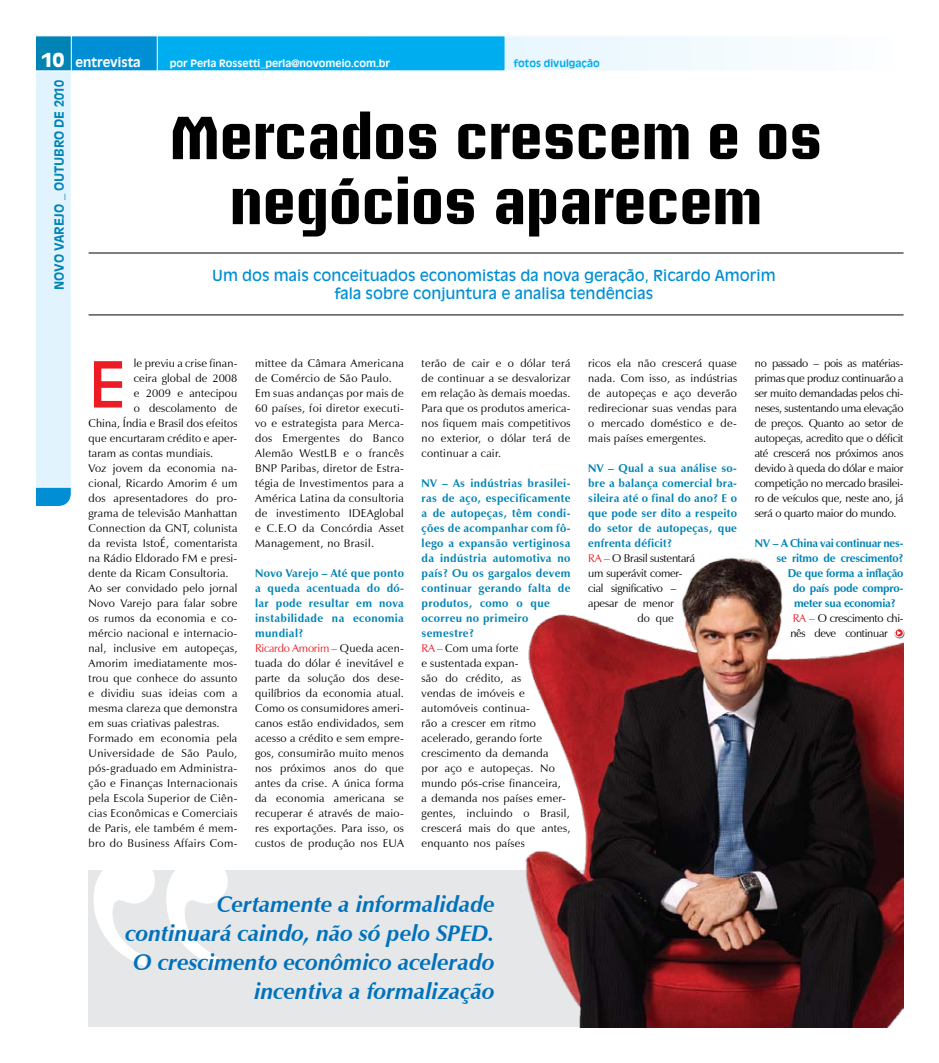
<style>
.page{position:relative;width:939px;height:1063px;background:#fff}
.page>*{position:absolute;margin:0;border:0;box-sizing:border-box;transform-origin:0 0}
.t1{font:62.5px "Antique Olive Std";color:#ed1c24}
.t2{font:700 60px/65px "Briem Akademi Std";color:#000;text-align:center}
.t3{font:italic 700 22.5px/28.8px "Zapf Humanist 601 BT";color:#0071bc;text-align:right}
.t4{font:15px/18px "Antique Olive Std";color:#008fd4;text-align:center}
.t5{font:700 12.5px "Antique Olive Std";color:#0084b5}
.t6{font:700 12.5px "Antique Olive Std";color:#fff}
.t7{font:11.25px/15px "Zapf Humanist 601 BT";letter-spacing:.02em;color:#000}
.t8{font:700 11.25px "Zapf Humanist 601 BT";letter-spacing:.02em;color:#0084b5}
.t9{font:700 11.25px "Zapf Humanist 601 BT";letter-spacing:-.02em;color:#0084b5}
.t10{font:11.25px "Zapf Humanist 601 BT";letter-spacing:-.02em;color:#000}
.t11{font:11.25px "Zapf Humanist 601 BT";letter-spacing:-.03em;color:#000}
.t12{font:11.25px "Zapf Humanist 601 BT";letter-spacing:-.01em;color:#000}
.t13{font:700 10px "Antique Olive Std";color:#fff}
.t14{font:700 10px "Antique Olive Std";color:#00aeef}
.s1{font-weight:900;font-size:18.75px}
.s2{font-weight:700;color:#0084b5}
.s3{color:#ed1c24}
</style>
<div class="page">
<svg style="left:36px;top:488px;width:36px;height:19px"></svg>
<div style="left:35px;top:66px;width:37px;height:422px;background:#e1f4fd;border:1px solid #fff"></div>
<div style="left:371px;top:36px;width:532px;height:35px;background:#f2fafe"></div>
<div style="left:155px;top:35px;width:351px;height:36px;background:#00aeef;border:1px solid #fff"></div>
<div style="left:35px;top:35px;width:37px;height:36px;background:#0084b5;border:1px solid #fff"></div>
<div style="left:71px;top:35px;width:87px;height:36px;background:#008fd4;border:1px solid #fff"></div>
<div style="left:88px;top:870px;width:617px;height:157px;background:#e6e7e8"></div>
<svg style="left:93px;top:870px;width:135px;height:96px"></svg>
<hr style="left:89px;top:315px;width:815px;height:1px;background:#000">
<hr style="left:89px;top:253px;width:815px;height:1px;background:#000">
<div style="left:894px;top:628px;width:15px;height:15px;background:#000;opacity:.75"></div>
<img style="left:525px;top:557px;width:379px;height:471px">
<p class="t6" style="left:41px;top:55px;width:101px"><span class="s1">10</span> entrevista</p>
<p class="t5" style="left:52px;top:290px;width:212px;rotate:-90deg">novo varejo _ outubro de 2010</p>
<p class="t13" style="left:170px;top:57px;width:222px">por Perla Rossetti_perla@novomeio.com.br</p>
<p class="t14" style="left:514px;top:57px;width:88px">fotos divulgação</p>
<h2 class="t2" style="left:170px;top:105px;width:654px">Mercados crescem e os negócios aparecem</h2>
<h3 class="t4" style="left:212px;top:266px;width:565px">Um dos mais conceituados economistas da nova geração, Ricardo Amorim fala sobre conjuntura e analisa tendências</h3>
<p class="t7" style="left:134px;top:356px;width:105px">le previu a crise finan-</p>
<p class="t7" style="left:134px;top:371px;width:105px">ceira global de 2008</p>
<p class="t7" style="left:134px;top:386px;width:105px">e 2009 e antecipou</p>
<p class="t7" style="left:134px;top:401px;width:105px">o descolamento de</p>
<p class="t7" style="left:89px;top:416px;width:150px">China, Índia e Brasil dos efeitos</p>
<p class="t7" style="left:89px;top:431px;width:150px">que encurtaram crédito e aper-</p>
<p class="t7" style="left:89px;top:446px;width:126px">taram as contas mundiais.</p>
<p class="t7" style="left:89px;top:461px;width:150px">Voz jovem da economia na-</p>
<p class="t7" style="left:89px;top:476px;width:150px">cional, Ricardo Amorim é um</p>
<p class="t7" style="left:89px;top:491px;width:150px">dos apresentadores do pro-</p>
<p class="t7" style="left:89px;top:506px;width:150px">grama de televisão Manhattan</p>
<p class="t7" style="left:89px;top:521px;width:150px">Connection da GNT, colunista</p>
<p class="t7" style="left:89px;top:536px;width:150px">da revista IstoÉ, comentarista</p>
<p class="t7" style="left:89px;top:551px;width:150px">na Rádio Eldorado FM e presi-</p>
<p class="t7" style="left:89px;top:566px;width:142px">dente da Ricam Consultoria.</p>
<p class="t7" style="left:89px;top:581px;width:150px">Ao ser convidado pelo jornal</p>
<p class="t7" style="left:89px;top:596px;width:150px">Novo Varejo para falar sobre</p>
<p class="t7" style="left:89px;top:611px;width:150px">os rumos da economia e co-</p>
<p class="t7" style="left:89px;top:626px;width:150px">mércio nacional e internacio-</p>
<p class="t7" style="left:89px;top:641px;width:150px">nal, inclusive em autopeças,</p>
<p class="t7" style="left:89px;top:656px;width:150px">Amorim imediatamente mos-</p>
<p class="t7" style="left:89px;top:671px;width:150px">trou que conhece do assunto</p>
<p class="t7" style="left:89px;top:686px;width:150px">e dividiu suas ideias com a</p>
<p class="t7" style="left:89px;top:701px;width:150px">mesma clareza que demonstra</p>
<p class="t7" style="left:89px;top:716px;width:133px">em suas criativas palestras.</p>
<p class="t7" style="left:89px;top:731px;width:150px">Formado em economia pela</p>
<p class="t7" style="left:89px;top:746px;width:150px">Universidade de São Paulo,</p>
<p class="t7" style="left:89px;top:761px;width:150px">pós-graduado em Administra-</p>
<p class="t7" style="left:89px;top:776px;width:150px">ção e Finanças Internacionais</p>
<p class="t7" style="left:89px;top:791px;width:150px">pela Escola Superior de Ciên-</p>
<p class="t7" style="left:89px;top:806px;width:150px">cias Econômicas e Comerciais</p>
<p class="t7" style="left:89px;top:821px;width:150px">de Paris, ele também é mem-</p>
<p class="t7" style="left:89px;top:836px;width:150px">bro do Business Affairs Com-</p>
<h1 class="t1" style="left:89px;top:347px;width:40px">E</h1>
<p class="t7" style="left:255px;top:356px;width:150px">mittee da Câmara Americana de Comércio de São Paulo.<br>Em suas andanças por mais de<br>60 países, foi diretor executi&shy;vo e estrategista para Merca&shy;dos Emergentes do Banco<br>Alemão WestLB e o francês<br>BNP Paribas, diretor de Estra&shy;tégia de Investimentos para a<br>América Latina da consultoria de investimento IDEAglobal e C.E.O da Concórdia Asset<br>Management, no Brasil.</p>
<p class="t7" style="left:255px;top:566px;width:150px"><span class="s2">Novo Varejo – Até que ponto a queda acentuada do dó&shy;lar pode resultar em nova instabilidade na economia mundial?<br></span><span class="s3">Ricardo Amorim –</span> Queda acen&shy;tuada do dólar é inevitável e parte da solução dos dese&shy;quilíbrios da economia atual.<br>Como os consumidores ameri&shy;canos estão endividados, sem acesso a crédito e sem empre&shy;gos, consumirão muito menos nos próximos anos do que antes da crise. A única forma da economia americana se recuperar é através de maio&shy;res exportações. Para isso, os custos de produção nos EUA</p>
<p class="t7" style="left:422px;top:356px;width:150px;text-align:justify">terão de cair e o dólar terá de continuar a se desvalorizar em relação às demais moedas.<br>Para que os produtos america&shy;nos fiquem mais competitivos no exterior, o dólar terá de continuar a cair.</p>
<p class="t7" style="left:422px;top:476px;width:150px"><span class="s2">NV – As indústrias brasilei&shy;ras de aço, especificamente a de autopeças, têm condi&shy;ções de acompanhar com fô&shy;lego a expansão vertiginosa da indústria automotiva no país? Ou os gargalos devem continuar gerando falta de produtos, como o que ocorreu no primeiro semestre?<br></span><span class="s3">RA –</span> Com uma forte<br>e sustentada expan-<br>são do crédito, as<br>vendas de imóveis e automóveis continua-<br>rão a crescer em ritmo acelerado, gerando forte crescimento da demanda<br>por aço e autopeças. No mundo pós-crise financeira,<br>a demanda nos países emer&shy;gentes, incluindo o Brasil, crescerá mais do que antes, enquanto nos países</p>
<p class="t7" style="left:588px;top:355px;width:150px;text-align:justify">ricos ela não crescerá quase nada. Com isso, as indústrias de autopeças e aço deverão redirecionar suas vendas para o mercado doméstico e de&shy;mais países emergentes.</p>
<p class="t8" style="left:588px;top:461px;width:150px">NV – Qual a sua análise so-</p>
<p class="t8" style="left:588px;top:476px;width:150px">bre a balança comercial bra-</p>
<p class="t8" style="left:588px;top:491px;width:150px">sileira até o final do ano? E o</p>
<p class="t8" style="left:588px;top:506px;width:150px">que pode ser dito a respeito</p>
<p class="t8" style="left:588px;top:521px;width:150px">do setor de autopeças, que</p>
<p class="t8" style="left:588px;top:536px;width:85px">enfrenta déficit?</p>
<p class="t10" style="left:588px;top:551px;width:108px"><span class="s3">RA –</span> O Brasil sustentará</p>
<p class="t10" style="left:588px;top:566px;width:96px">um superávit comer-</p>
<p class="t10" style="left:588px;top:581px;width:90px">cial significativo –</p>
<p class="t12" style="left:588px;top:596px;width:87px">apesar de menor</p>
<p class="t7" style="left:638px;top:610px;width:38px">do que</p>
<h3 class="t3" style="left:125px;top:890px;width:371px">Certamente a informalidade continuará caindo, não só pelo SPED.<br>O crescimento econômico acelerado incentiva a formalização</h3>
<p class="t7" style="left:755px;top:356px;width:150px;text-align:justify">no passado – pois as matérias&shy;primas que produz continuarão a ser muito demandadas pelos chi&shy;neses, sustentando uma elevação de preços. Quanto ao setor de autopeças, acredito que o déficit até crescerá nos próximos anos devido à queda do dólar e maior competição no mercado brasilei&shy;ro de veículos que, neste ano, já será o quarto maior do mundo.</p>
<p class="t9" style="left:755px;top:536px;width:150px">NV – A China vai continuar nes-</p>
<p class="t9" style="left:777px;top:551px;width:128px">se ritmo de crescimento?</p>
<p class="t9" style="left:788px;top:566px;width:117px">De que forma a inflação</p>
<p class="t9" style="left:793px;top:581px;width:112px">do país pode compro-</p>
<p class="t9" style="left:794px;top:596px;width:103px">meter sua economia?</p>
<p class="t11" style="left:793px;top:611px;width:112px"><span class="s3">RA –</span> O crescimento chi-</p>
<p class="t11" style="left:790px;top:626px;width:99px">nês deve continuar</p>
</div>
